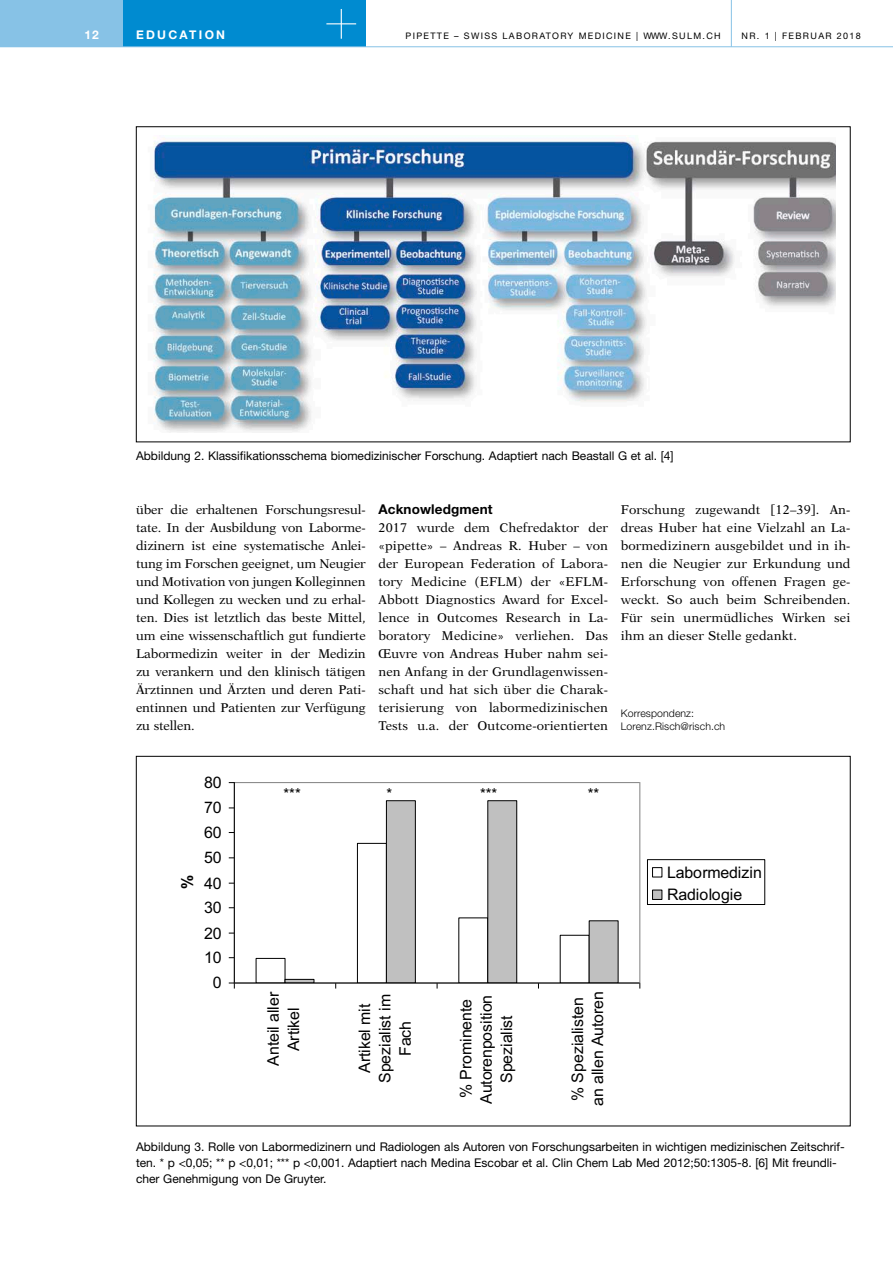
<style>
.page{position:relative;width:893px;height:1263px;background:#fff}
.page>*{position:absolute;margin:0;border:0;box-sizing:border-box;transform-origin:0 0}
.t1{font:15.9px/20.2px "Arial";letter-spacing:-.005em;color:#000;text-align:center}
.t2{font:700 15.9px "Arial";color:#000}
.t3{font:14.85px "Arial";color:#000}
.t4{font:700 13.5px "Helvetica Neue";letter-spacing:.01em;color:#000}
.t5{font:12.75px/18px "New Aster";letter-spacing:.01em;color:#000;text-align:justify}
.t6{font:12px/15.8px "Helvetica Neue";color:#000}
.t7{font:700 12px "Helvetica Neue";letter-spacing:.19em;color:#fff}
.t8{font:300 10.5px/13.5px "Helvetica Neue";letter-spacing:.01em;color:#000}
.t9{font:9px "Helvetica Neue";letter-spacing:.15em;color:#000}
</style>
<div class="page">
<div style="left:0;top:0;width:365px;height:47px;background:#87c2e6"></div>
<div style="left:123px;top:0;width:242px;height:47px;background:#008bd0"></div>
<hr style="left:0;top:46px;width:893px;height:1px;background:#87c2e6">
<hr style="left:731px;top:0;width:1px;height:47px;background:#87c2e6">
<hr style="left:326px;top:23px;width:30px;height:1px;background:#fff">
<hr style="left:341px;top:9px;width:1px;height:30px;background:#fff">
<hr style="left:234px;top:782px;width:405px;height:1px;background:#808080">
<hr style="left:639px;top:783px;width:1px;height:199px;background:#808080">
<hr style="left:235px;top:983px;width:405px;height:1px;background:#808080">
<hr style="left:234px;top:783px;width:1px;height:200px;background:#808080">
<div style="left:256px;top:958px;width:29px;height:25px;border:1px solid #000"></div>
<div style="left:357px;top:843px;width:30px;height:140px;border:1px solid #000"></div>
<div style="left:285px;top:979px;width:29px;height:4px;border:1px solid #000"></div>
<div style="left:386px;top:801px;width:29px;height:182px;background:#c0c0c0"></div>
<div style="left:386px;top:800px;width:30px;height:183px;border:1px solid #000"></div>
<div style="left:488px;top:801px;width:29px;height:182px;background:#c0c0c0"></div>
<div style="left:487px;top:800px;width:30px;height:183px;border:1px solid #000"></div>
<div style="left:589px;top:921px;width:29px;height:62px;background:#c0c0c0"></div>
<hr style="left:234px;top:783px;width:1px;height:199px;background:#000">
<hr style="left:234px;top:983px;width:405px;height:1px;background:#000">
<svg style="left:229px;top:983px;width:6px;height:5px"></svg>
<div style="left:647px;top:859px;width:118px;height:46px;border:1px solid #000"></div>
<div style="left:652px;top:867px;width:10px;height:10px;border:1px solid #000"></div>
<div style="left:652px;top:890px;width:10px;height:9px;background:#c0c0c0"></div>
<div style="left:652px;top:890px;width:10px;height:10px;border:1px solid #000"></div>
<img style="left:153px;top:137px;width:683px;height:296px">
<p class="t7" style="left:84px;top:27px;width:16px">12</p>
<p class="t7" style="left:136px;top:27px;width:91px">EDUCATION</p>
<p class="t9" style="left:405px;top:30px;width:317px">PIPETTE – SWISS LABORATORY MEDICINE | WWW.SULM.CH</p>
<p class="t9" style="left:742px;top:30px;width:121px">NR. 1 | FEBRUAR 2018</p>
<p class="t6" style="left:136px;top:448px;width:539px">Abbildung 2. Klassifikationsschema biomedizinischer Forschung. Adaptiert nach Beastall G et al. [4]</p>
<p class="t5" style="left:136px;top:501px;width:231px">über die erhaltenen Forschungsresul&shy;tate. In der Ausbildung von Laborme&shy;dizinern ist eine systematische Anlei&shy;tung im Forschen geeignet, um Neugier und Motivation von jungen Kolleginnen und Kollegen zu wecken und zu erhal&shy;ten. Dies ist letztlich das beste Mittel, um eine wissenschaftlich gut fundierte Labormedizin weiter in der Medizin zu verankern und den klinisch tätigen Ärztinnen und Ärzten und deren Pati&shy;entinnen und Patienten zur Verfügung zu stellen.</p>
<p class="t4" style="left:378px;top:501px;width:116px">Acknowledgment</p>
<p class="t5" style="left:378px;top:519px;width:231px">2017 wurde dem Chefredaktor der «pipette» – Andreas R. Huber – von der European Federation of Labora&shy;tory Medicine (EFLM) der «EFLM-Abbott Diagnostics Award for Excel&shy;lence in Outcomes Research in La&shy;boratory Medicine» verliehen. Das Œuvre von Andreas Huber nahm sei&shy;nen Anfang in der Grundlagenwissen&shy;schaft und hat sich über die Charak&shy;terisierung von labormedizinischen Tests u.a. der Outcome-orientierten</p>
<p class="t5" style="left:621px;top:501px;width:231px">Forschung zugewandt [12–39]. An&shy;dreas Huber hat eine Vielzahl an La&shy;bormedizinern ausgebildet und in ih&shy;nen die Neugier zur Erkundung und Erforschung von offenen Fragen ge&shy;weckt. So auch beim Schreibenden.<br>Für sein unermüdliches Wirken sei ihm an dieser Stelle gedankt.</p>
<p class="t8" style="left:621px;top:706px;width:106px">Korrespondenz:<br>Lorenz.Risch@risch.ch</p>
<p class="t1" style="left:204px;top:772px;width:19px">80</p>
<p class="t1" style="left:204px;top:797px;width:19px">70</p>
<p class="t1" style="left:204px;top:822px;width:19px">60</p>
<p class="t1" style="left:204px;top:847px;width:19px">50</p>
<p class="t3" style="left:284px;top:783px;width:19px">***</p>
<p class="t3" style="left:386px;top:783px;width:7px">*</p>
<p class="t3" style="left:480px;top:783px;width:19px">***</p>
<p class="t3" style="left:588px;top:783px;width:13px">**</p>
<p class="t2" style="left:176px;top:888px;width:16px;rotate:-90deg">%</p>
<p class="t1" style="left:667px;top:861px;width:96px;line-height:22.5px;text-align:left">Labormedizin<br>Radiologie</p>
<p class="t1" style="left:204px;top:873px;width:19px">40</p>
<p class="t1" style="left:204px;top:897px;width:19px">30</p>
<p class="t1" style="left:204px;top:923px;width:19px">20</p>
<p class="t1" style="left:204px;top:947px;width:19px">10</p>
<p class="t1" style="left:213px;top:972px;width:10px">0</p>
<p class="t1" style="left:263px;top:1066px;width:76px;rotate:-90deg">Anteil aller<br>Artikel</p>
<p class="t1" style="left:354px;top:1083px;width:91px;rotate:-90deg">Artikel mit<br>Spezialist im<br>Fach</p>
<p class="t1" style="left:456px;top:1104px;width:111px;rotate:-90deg">% Prominente<br>Autorenposition<br>Spezialist</p>
<p class="t1" style="left:567px;top:1105px;width:116px;text-align:left;rotate:-90deg">% Spezialisten an allen Autoren</p>
<p class="t6" style="left:136px;top:1139px;width:710px">Abbildung 3. Rolle von Labormedizinern und Radiologen als Autoren von Forschungsarbeiten in wichtigen medizinischen Zeitschrif&shy;ten. * p &lt;0,05; ** p &lt;0,01; *** p &lt;0,001. Adaptiert nach Medina Escobar et al. Clin Chem Lab Med 2012;50:1305-8. [6] Mit freundli&shy;cher Genehmigung von De Gruyter.</p>
</div>
